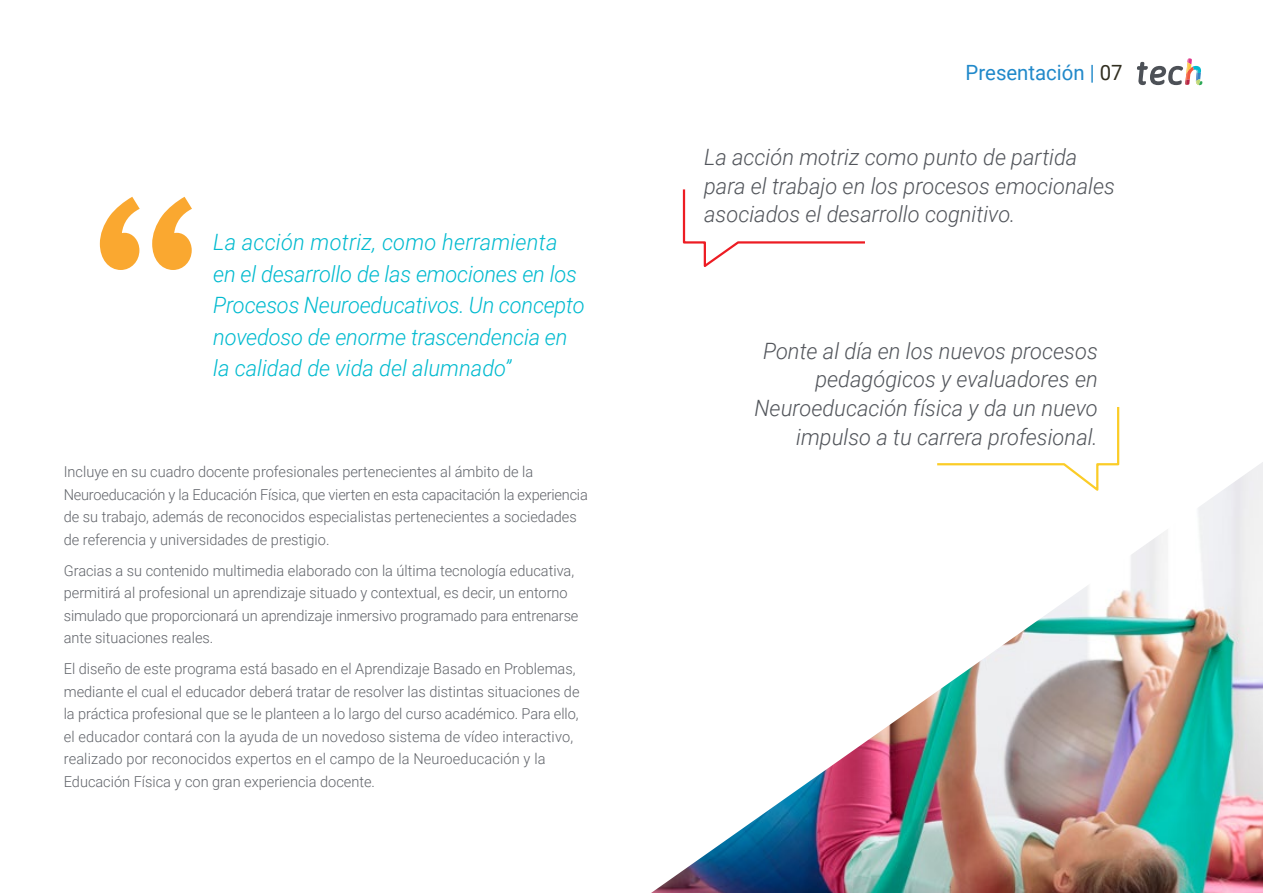
<style>
.page{position:relative;width:1263px;height:893px;background:#fff}
.page>*{position:absolute;margin:0;border:0;box-sizing:border-box;transform-origin:0 0}
.t1{font:italic 300 22.5px/28.5px "Roboto";color:#52555b;text-align:right}
.t2{font:italic 300 22.5px/31.5px "Roboto";letter-spacing:-.01em;color:#00bacf}
.t3{font:21px "Roboto";color:#2189ca}
.t4{font:300 15px/22.5px "Roboto";color:#61646a}
.s1{color:#312e20}
</style>
<div class="page">
<svg style="left:100px;top:197px;width:92px;height:73px"></svg>
<svg style="left:1117px;top:407px;width:3px;height:55px"></svg>
<svg style="left:682px;top:189px;width:183px;height:78px"></svg>
<svg style="left:1137px;top:58px;width:65px;height:28px"></svg>
<img style="left:651px;top:462px;width:612px;height:431px">
<h1 class="t2" style="left:213px;top:226px;width:373px">La acción motriz, como herramienta en el desarrollo de las emociones en los Procesos Neuroeducativos. Un concepto novedoso de enorme trascendencia en la calidad de vida del alumnado”</h1>
<p class="t4" style="left:64px;top:460px;width:525px">Incluye en su cuadro docente profesionales pertenecientes al ámbito de la Neuroeducación y la Educación Física, que vierten en esta capacitación la experiencia de su trabajo, además de reconocidos especialistas pertenecientes a sociedades de referencia y universidades de prestigio.</p>
<p class="t4" style="left:64px;top:558px;width:516px">Gracias a su contenido multimedia elaborado con la última tecnología educativa, permitirá al profesional un aprendizaje situado y contextual, es decir, un entorno simulado que proporcionará un aprendizaje inmersivo programado para entrenarse ante situaciones reales.</p>
<p class="t4" style="left:64px;top:657px;width:517px">El diseño de este programa está basado en el Aprendizaje Basado en Problemas, mediante el cual el educador deberá tratar de resolver las distintas situaciones de la práctica profesional que se le planteen a lo largo del curso académico. Para ello, el educador contará con la ayuda de un novedoso sistema de vídeo interactivo, realizado por reconocidos expertos en el campo de la Neuroeducación y la Educación Física y con gran experiencia docente.</p>
<h2 class="t3" style="left:966px;top:57px;width:159px">Presentación | <span class="s1">07</span></h2>
<h1 class="t1" style="left:704px;top:142px;width:412px;text-align:left">La acción motriz como punto de partida para el trabajo en los procesos emocionales asociados el desarrollo cognitivo.</h1>
<h1 class="t1" style="left:754px;top:336px;width:345px">Ponte al día en los nuevos procesos pedagógicos y evaluadores en Neuroeducación física y da un nuevo impulso a tu carrera profesional.</h1>
</div>
